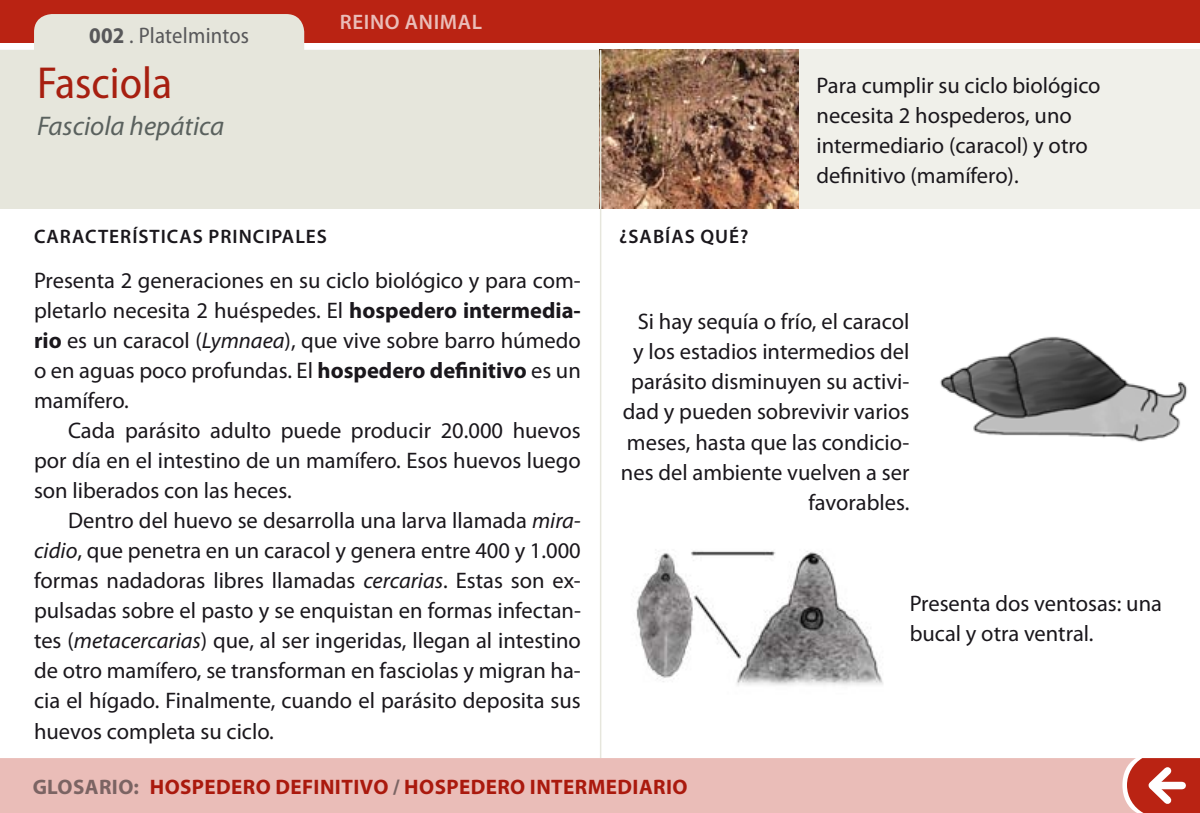
<style>
.page{position:relative;width:1200px;height:813px;background:#fff}
.page>*{position:absolute;margin:0;border:0;box-sizing:border-box;transform-origin:0 0}
.t1{font:semi-condensed 45px "Myriad Pro";color:#ba2313}
.t2{font:italic 27px "Myriad Pro";color:#646c6e}
.t3{font:22.5px/30px "Myriad Pro";color:#1a171c;text-align:justify}
.t4{font:semi-condensed 22.5px "Myriad Pro";letter-spacing:.01em;color:#58585a}
.t5{font:700 21px "Myriad Pro";letter-spacing:.02em;color:#ba2313}
.t6{font:600 21px "Myriad Pro";letter-spacing:.03em;color:#eabdb8}
.t7{font:600 19.5px "Myriad Pro";letter-spacing:.05em;color:#1a171c}
.s1{font-weight:700}
.s2{font-style:italic}
.s3{color:#87888a}
</style>
<div class="page">
<div style="left:0;top:0;width:1199px;height:43px;background:#ba2313"></div>
<svg style="left:0;top:14px;width:1199px;height:195px;fill:#e6e6dc"></svg>
<img style="left:940px;top:336px;width:247px;height:106px">
<img style="left:636px;top:550px;width:247px;height:136px">
<img style="left:601px;top:50px;width:198px;height:159px">
<div style="left:799px;top:50px;width:400px;height:159px;background:#f0f0ea"></div>
<hr style="left:599px;top:50px;width:2px;height:707px;background:#e6e6dc">
<div style="left:0;top:757px;width:1126px;height:55px;background:#eabdb8"></div>
<svg style="left:1126px;top:758px;width:73px;height:54px"></svg>
<p class="t4" style="left:89px;top:21px;width:161px"><span class="s1">002</span> . Platelmintos</p>
<h1 class="t1" style="left:37px;top:56px;width:137px">Fasciola</h1>
<p class="t2" style="left:37px;top:109px;width:189px">Fasciola hepática</p>
<p class="t6" style="left:340px;top:9px;width:144px">REINO ANIMAL</p>
<p class="t7" style="left:34px;top:224px;width:293px">CARACTERÍSTICAS PRINCIPALES</p>
<p class="t7" style="left:619px;top:224px;width:131px">¿SABÍAS QUÉ?</p>
<p class="t3" style="left:816px;top:70px;width:285px;text-align:left">Para cumplir su ciclo biológico necesita 2 hospederos, uno intermediario (caracol) y otro definitivo (mamífero).</p>
<p class="t3" style="left:34px;top:265px;width:548px">Presenta 2 generaciones en su ciclo biológico y para com&shy;pletarlo necesita 2 huéspedes. El <span class="s1">HOSPEDERO INTERMEDIA-RIO</span> es un caracol (<span class="s2">Lymnaea</span>), que vive sobre barro húmedo o en aguas poco profundas. El <span class="s1">HOSPEDERO DEFINITIVO</span> es un mamífero.</p>
<p class="t3" style="left:34px;top:415px;width:548px;text-indent:34px">Cada parásito adulto puede producir 20.000 huevos por día en el intestino de un mamífero. Esos huevos luego son liberados con las heces.</p>
<p class="t3" style="left:34px;top:505px;width:548px;text-indent:34px">Dentro del huevo se desarrolla una larva llamada <span class="s2">mira&shy;cidio</span>, que penetra en un caracol y genera entre 400 y 1.000 formas nadadoras libres llamadas <span class="s2">cercarias</span>. Estas son ex&shy;pulsadas sobre el pasto y se enquistan en formas infectan&shy;tes (<span class="s2">metacercarias</span>) que, al ser ingeridas, llegan al intestino de otro mamífero, se transforman en fasciolas y migran ha&shy;cia el hígado. Finalmente, cuando el parásito deposita sus huevos completa su ciclo.</p>
<p class="t3" style="left:620px;top:306px;width:290px;text-align:right">Si hay sequía o frío, el caracol<br>y los estadios intermedios del parásito disminuyen su activi&shy;dad y pueden sobrevivir varios meses, hasta que las condicio&shy;nes del ambiente vuelven a ser favorables.</p>
<p class="t3" style="left:909px;top:588px;width:254px">Presenta dos ventosas: una bucal y otra ventral.</p>
<p class="t5" style="left:32px;top:772px;width:656px"><span class="s3">GLOSARIO:</span> HOSPEDERO DEFINITIVO <span class="s3">/</span> HOSPEDERO INTERMEDIARIO</p>
</div>
